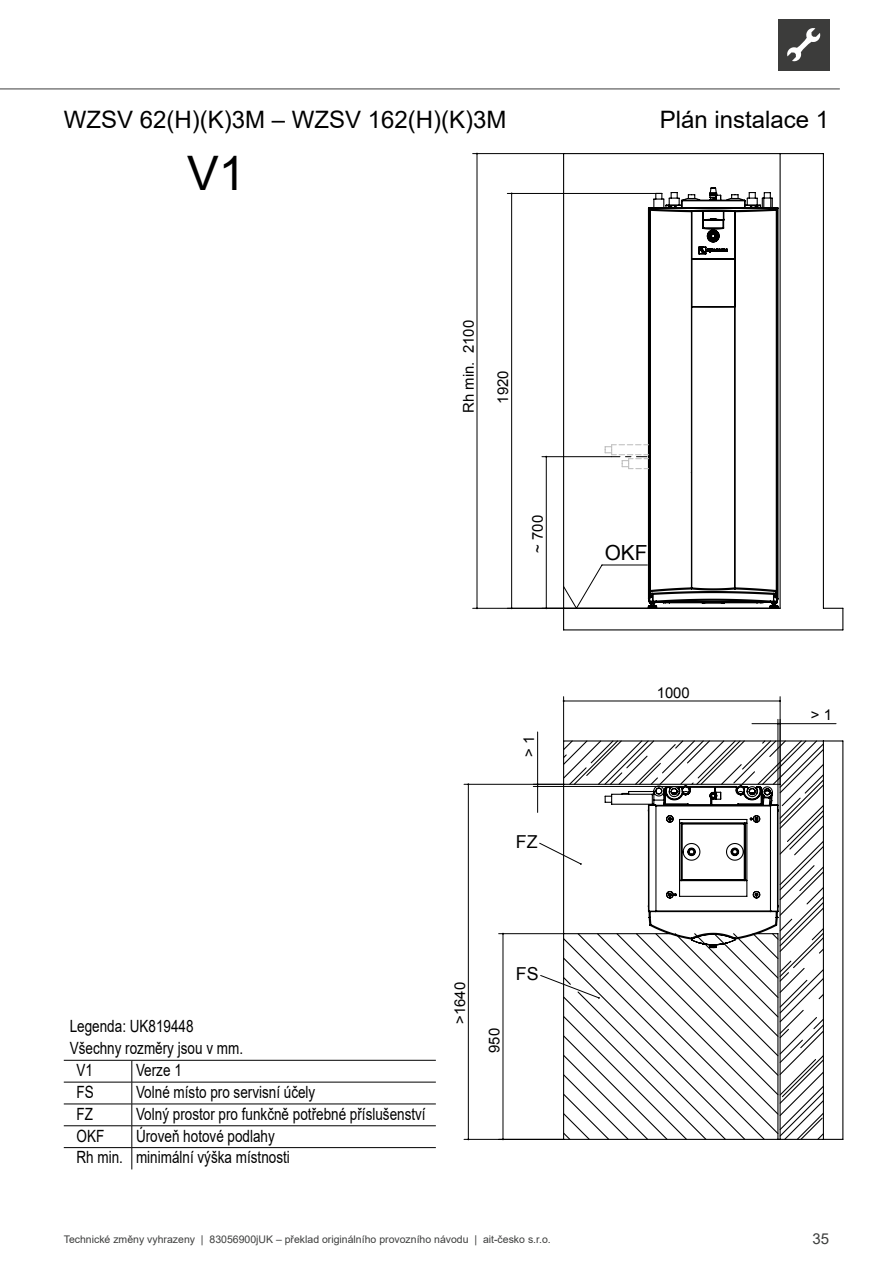
<style>
.page{position:relative;width:893px;height:1263px;background:#fff}
.page>*{position:absolute;margin:0;border:0;box-sizing:border-box;transform-origin:0 0}
.t1{font:47.55px "Arial";color:#000}
.t2{font:24px "Arial";color:#000}
.t3{font:20.85px "Arial";color:#000}
.t4{font:17.85px "Arial";color:#000}
.t5{font:16.8px/21.8px "Arial";color:#000;scale:.8 1}
.t6{font:15px "Arial";color:#3d3e3d}
.t7{font:14.85px "Arial";color:#000}
.t8{font:11.85px/26px "Arial";color:#000}
.t9{font:10.5px "Arial";color:#3d3e3d}
</style>
<div class="page">
<div style="left:778px;top:19px;width:51px;height:51px;background:#3c3c3b"></div>
<svg style="left:787px;top:28px;width:33px;height:33px"></svg>
<hr style="left:0;top:89px;width:840px;height:1px;background:#3d3e3d">
<hr style="left:507px;top:193px;width:149px;height:1px;background:#000">
<hr style="left:185px;top:1262px;width:693px;height:1px;background:#808080">
<hr style="left:185px;top:149px;width:693px;height:1px;background:#ffff80">
<hr style="left:185px;top:149px;width:1px;height:1006px;background:#ffff80">
<hr style="left:185px;top:1229px;width:693px;height:1px;background:#ffff80">
<hr style="left:892px;top:149px;width:1px;height:1006px;background:#ffff80">
<hr style="left:780px;top:723px;width:56px;height:1px;background:#000">
<hr style="left:533px;top:786px;width:157px;height:1px;background:#000">
<hr style="left:473px;top:153px;width:91px;height:1px;background:#000">
<hr style="left:473px;top:608px;width:91px;height:1px;background:#000">
<hr style="left:499px;top:933px;width:65px;height:1px;background:#000">
<hr style="left:464px;top:784px;width:100px;height:1px;background:#000">
<hr style="left:464px;top:1139px;width:100px;height:1px;background:#000">
<svg style="left:539px;top:842px;width:23px;height:143px"></svg>
<svg style="left:511px;top:194px;width:1px;height:414px"></svg>
<svg style="left:467px;top:153px;width:37px;height:987px"></svg>
<svg style="left:562px;top:153px;width:282px;height:478px"></svg>
<svg style="left:562px;top:740px;width:282px;height:400px"></svg>
<svg style="left:537px;top:444px;width:244px;height:368px"></svg>
<div style="left:180px;top:1080px;width:241px;height:88px;background:#fff"></div>
<hr style="left:64px;top:1060px;width:68px;height:1px;background:#000">
<hr style="left:64px;top:1082px;width:68px;height:1px;background:#000">
<hr style="left:64px;top:1104px;width:68px;height:1px;background:#000">
<hr style="left:64px;top:1125px;width:68px;height:1px;background:#000">
<hr style="left:64px;top:1147px;width:68px;height:1px;background:#000">
<hr style="left:132px;top:1060px;width:304px;height:1px;background:#000">
<hr style="left:132px;top:1082px;width:304px;height:1px;background:#000">
<hr style="left:132px;top:1104px;width:304px;height:1px;background:#000">
<hr style="left:132px;top:1125px;width:304px;height:1px;background:#000">
<hr style="left:132px;top:1147px;width:304px;height:1px;background:#000">
<svg style="left:132px;top:1060px;width:1px;height:109px"></svg>
<h2 class="t2" style="left:64px;top:103px;width:444px">WZSV 62(H)(K)3M – WZSV 162(H)(K)3M</h2>
<h2 class="t2" style="left:660px;top:103px;width:171px">Plán instalace 1</h2>
<h1 class="t1" style="left:187px;top:142px;width:60px">V1</h1>
<p class="t7" style="left:459px;top:413px;width:94px;rotate:-90deg">Rh min. 2100</p>
<p class="t7" style="left:493px;top:404px;width:35px;rotate:-90deg">1920</p>
<p class="t7" style="left:528px;top:553px;width:39px;rotate:-90deg">~ 700</p>
<p class="t7" style="left:519px;top:757px;width:23px;rotate:-90deg">&gt; 1</p>
<p class="t4" style="left:516px;top:830px;width:23px">FZ</p>
<p class="t5" style="left:70px;top:1015px;width:156px">Legenda: UK819448</p>
<p class="t5" style="left:70px;top:1037px;width:218px">Všechny rozměry jsou v mm.</p>
<p class="t5" style="left:77px;top:1059px;width:22px">V1</p>
<p class="t5" style="left:136px;top:1059px;width:59px">Verze 1</p>
<p class="t5" style="left:77px;top:1081px;width:23px">FS</p>
<p class="t5" style="left:136px;top:1081px;width:226px">Volné místo pro servisní účely</p>
<p class="t5" style="left:77px;top:1103px;width:22px">FZ</p>
<p class="t5" style="left:136px;top:1103px;width:364px">Volný prostor pro funkčně potřebné příslušenství</p>
<p class="t5" style="left:77px;top:1125px;width:36px">OKF</p>
<p class="t8" style="left:187px;top:1099px;width:111px">Legende: DE819448<br>V1</p>
<p class="t5" style="left:77px;top:1125px;width:268px;text-indent:60px">Úroveň hotové podlahy<br>Rh min. minimální výška místnosti</p>
<p class="t8" style="left:245px;top:1125px;width:52px">Version 1</p>
<p class="t8" style="left:187px;top:1145px;width:42px;line-height:13px">Rh min.<br>FS</p>
<p class="t7" style="left:450px;top:1024px;width:43px;rotate:-90deg">&gt;1640</p>
<p class="t4" style="left:516px;top:962px;width:24px">FS</p>
<p class="t7" style="left:485px;top:1053px;width:26px;rotate:-90deg">950</p>
<p class="t3" style="left:605px;top:539px;width:44px">OKF</p>
<p class="t7" style="left:657px;top:683px;width:35px">1000</p>
<p class="t7" style="left:811px;top:705px;width:23px">&gt; 1</p>
<p class="t9" style="left:64px;top:1232px;width:488px">Technické změny vyhrazeny | 83056900jUK – překlad originálního provozního návodu | ait-česko s.r.o.</p>
<p class="t6" style="left:812px;top:1228px;width:18px">35</p>
</div>
